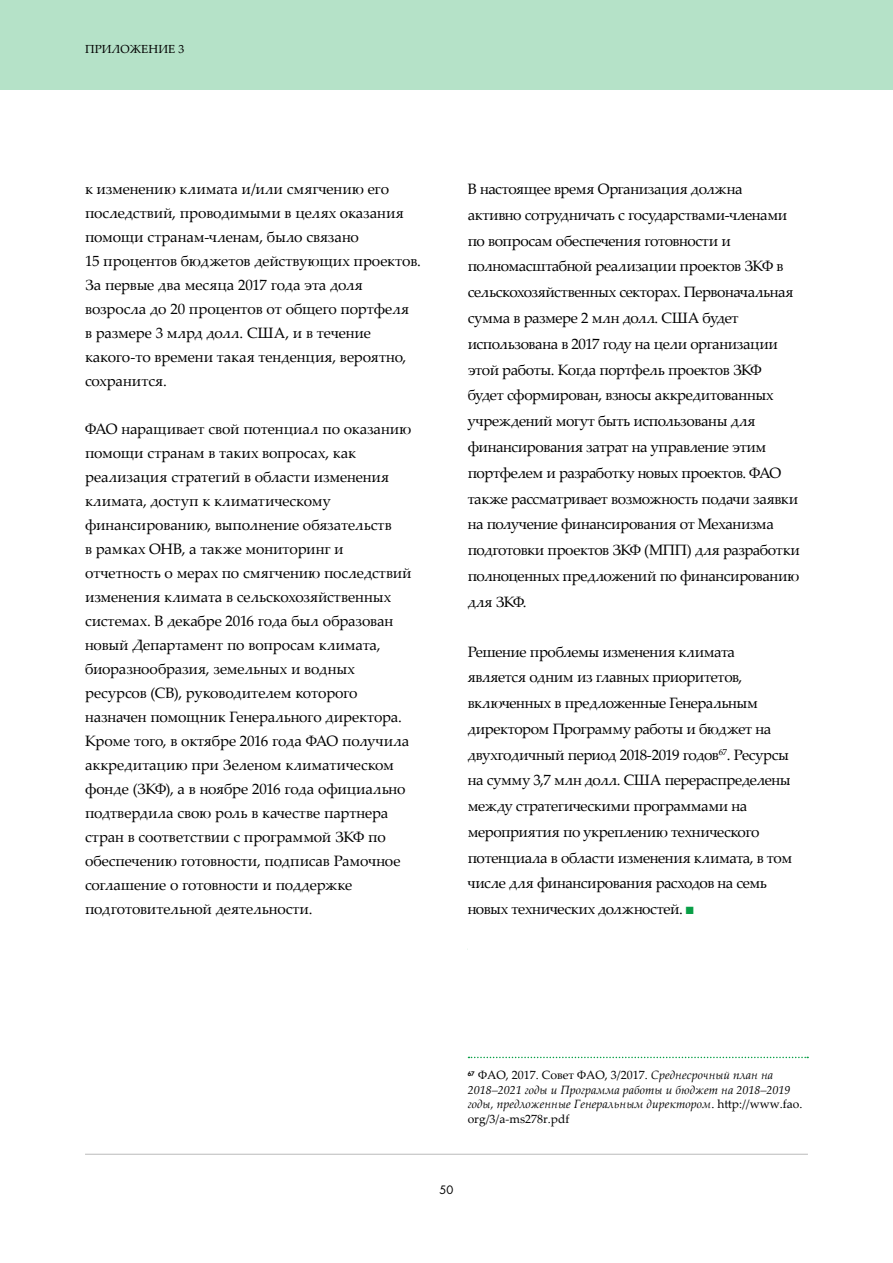
<style>
.page{position:relative;width:893px;height:1263px;background:#fff}
.page>*{position:absolute;margin:0;border:0;box-sizing:border-box;transform-origin:0 0}
.t1{font:15px/24px "Palatino Linotype";letter-spacing:-.02em;color:#000}
.t2{font:italic 12px/14.4px "Palatino Linotype";color:#000}
.t3{font:11.7px "Palatino Linotype";letter-spacing:.01em;color:#000}
.t4{font:11.25px "Futura Std";color:#000}
.s1{color:#099f47}
.s2{font-style:normal}
</style>
<div class="page">
<hr style="left:85px;top:1154px;width:723px;height:1px;background:#bababa">
<div style="left:0;top:0;width:893px;height:89px;background:#b5e2c8"></div>
<svg style="left:468px;top:1057px;width:340px;height:1px"></svg>
<p class="t3" style="left:85px;top:41px;width:101px">ПРИЛОЖЕНИЕ 3</p>
<p class="t1" style="left:85px;top:176px;width:337px">к изменению климата и/или смягчению его последствий, проводимыми в целях оказания помощи странам-членам, было связано<br>15 процентов бюджетов действующих проектов.<br>За первые два месяца 2017 года эта доля возросла до 20 процентов от общего портфеля<br>в размере 3 млрд долл. США, и в течение какого-то времени такая тенденция, вероятно, сохранится.</p>
<p class="t1" style="left:85px;top:416px;width:328px">ФАО наращивает свой потенциал по оказанию помощи странам в таких вопросах, как реализация стратегий в области изменения климата, доступ к климатическому финансированию, выполнение обязательств<br>в рамках ОНВ, а также мониторинг и отчетность о мерах по смягчению последствий изменения климата в сельскохозяйственных системах. В декабре 2016 года был образован новый Департамент по вопросам климата, биоразнообразия, земельных и водных ресурсов (СВ), руководителем которого назначен помощник Генерального директора.<br>Кроме того, в октябре 2016 года ФАО получила аккредитацию при Зеленом климатическом фонде (ЗКФ), а в ноябре 2016 года официально подтвердила свою роль в качестве партнера стран в соответствии с программой ЗКФ по обеспечению готовности, подписав Рамочное соглашение о готовности и поддержке подготовительной деятельности.</p>
<p class="t1" style="left:468px;top:175px;width:334px;line-height:25.8px">В настоящее время Организация должна активно сотрудничать с государствами-членами по вопросам обеспечения готовности и полномасштабной реализации проектов ЗКФ в сельскохозяйственных секторах. Первоначальная сумма в размере 2 млн долл. США будет использована в 2017 году на цели организации этой работы. Когда портфель проектов ЗКФ будет сформирован, взносы аккредитованных учреждений могут быть использованы для финансирования затрат на управление этим портфелем и разработку новых проектов. ФАО также рассматривает возможность подачи заявки на получение финансирования от Механизма подготовки проектов ЗКФ (МПП) для разработки полноценных предложений по финансированию для ЗКФ.</p>
<p class="t1" style="left:468px;top:638px;width:326px;line-height:25.8px">Решение проблемы изменения климата является одним из главных приоритетов, включенных в предложенные Генеральным директором Программу работы и бюджет на двухгодичный период 2018-2019 годов<sup>67</sup>. Ресурсы на сумму 3,7 млн долл. США перераспределены между стратегическими программами на мероприятия по укреплению технического потенциала в области изменения климата, в том числе для финансирования расходов на семь новых технических должностей. <span class="s1">■</span></p>
<p class="t2" style="left:468px;top:1068px;width:336px"><sup>67</sup> <span class="s2">ФАО, 2017. Совет ФАО, 3/2017.</span> Среднесрочный план на 2018–2021 годы и Программа работы и бюджет на 2018–2019 годы, предложенные Генеральным директором<span class="s2">. http://www.fao. org/3/a-ms278r.pdf</span></p>
<p class="t4" style="left:440px;top:1183px;width:15px">50</p>
</div>
